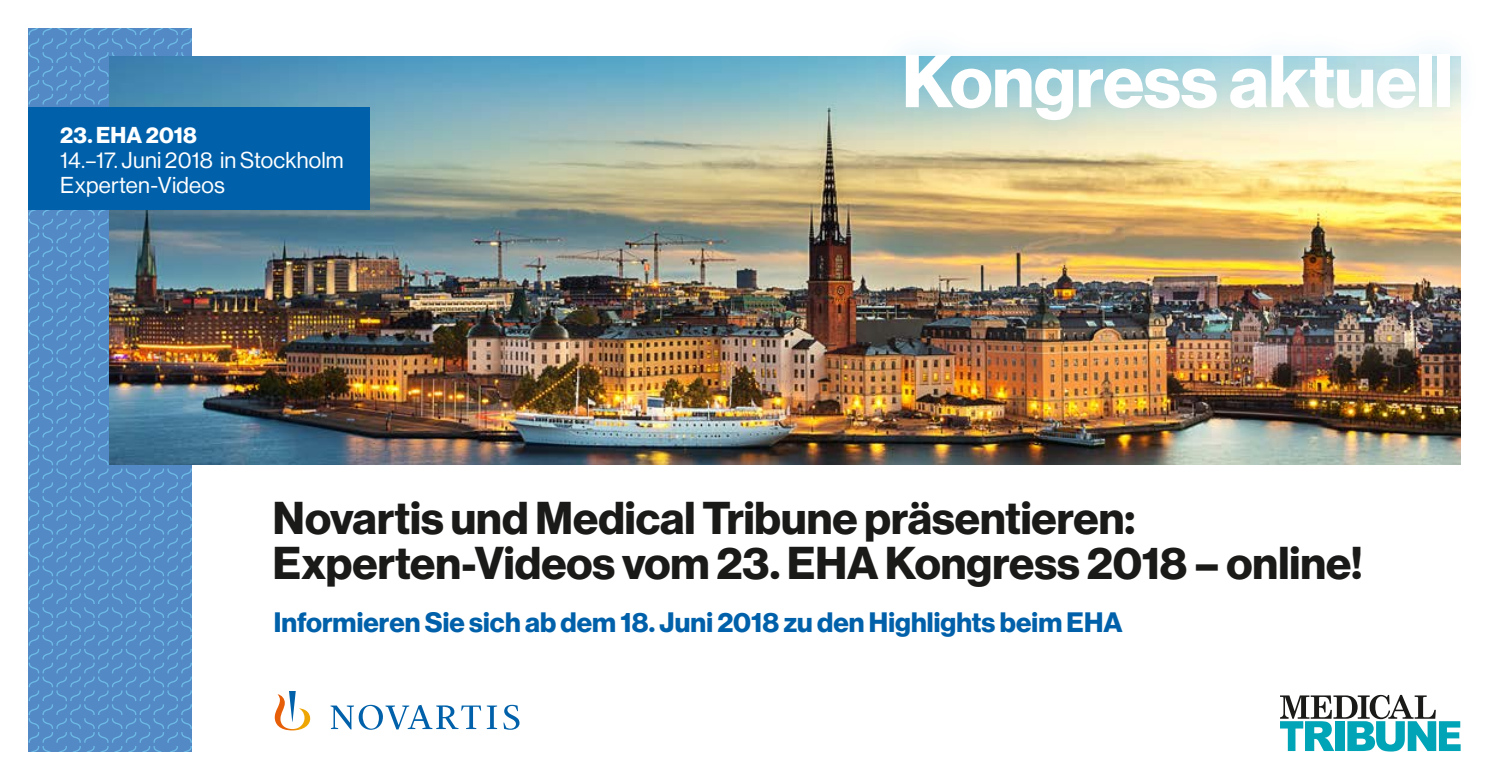
<style>
.page{position:relative;width:1489px;height:780px;background:#fff}
.page>*{position:absolute;margin:0;border:0;box-sizing:border-box;transform-origin:0 0}
.t1{font:700 73.25px "Volta Modern Display 75";color:#fff}
.t2{font:700 45px/45px "Volta Modern Display 75";color:#1a1a18}
.t3{font:700 27.5px "Volta Modern Display 75";letter-spacing:.005em;color:#0061aa}
.t4{font:22.5px/25px "Volta Modern Display 55 Roman";letter-spacing:.01em;color:#fff}
.t5{font:700 22.5px "Volta Modern Display 75";letter-spacing:.005em;color:#fff}
</style>
<div class="page">
<svg style="left:28px;top:28px;width:163px;height:723px;background:#558ec8"></svg>
<svg style="left:275px;top:691px;width:244px;height:39px"></svg>
<svg style="left:1280px;top:694px;width:180px;height:57px"></svg>
<img style="left:110px;top:57px;width:1350px;height:407px">
<div style="left:874px;top:24px;width:606px;height:126px;background:#2aa9dd;opacity:.25"></div>
<div style="left:28px;top:107px;width:342px;height:103px;background:#0061aa"></div>
<p class="t5" style="left:60px;top:122px;width:138px">23. EHA 2018</p>
<p class="t4" style="left:60px;top:147px;width:285px">14.–17. Juni 2018 in Stockholm<br>Experten-Videos</p>
<h1 class="t1" style="left:902px;top:39px;width:551px">Kongress aktuell</h1>
<p class="t2" style="left:273px;top:496px;width:1091px">Novartis und Medical Tribune präsentieren:<br>Experten-Videos vom 23. EHA Kongress 2018 – online!</p>
<p class="t3" style="left:274px;top:606px;width:850px">Informieren Sie sich ab dem 18. Juni 2018 zu den Highlights beim EHA</p>
</div>
